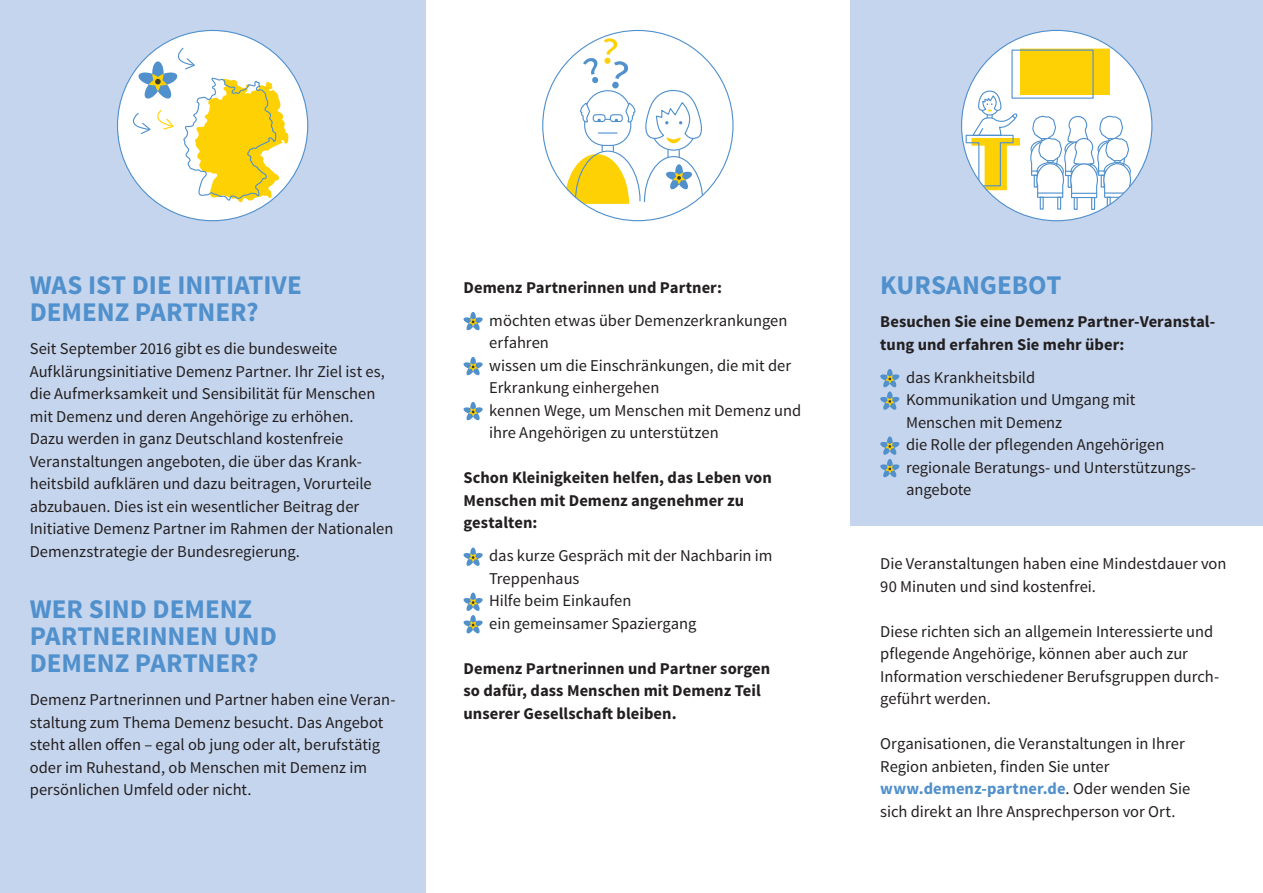
<style>
.page{position:relative;width:1263px;height:893px;background:#fff}
.page>*{position:absolute;margin:0;border:0;box-sizing:border-box;transform-origin:0 0}
.t1{font:700 27px/27px "Source Sans Pro";color:#5090cc}
.t2{font:16.5px/22.5px "Source Sans Pro";color:#231f20}
.t3{font:700 16.5px/22.5px "Source Sans Pro";letter-spacing:.005em;color:#231f20}
.s1{font-weight:700;color:#5090cc}
</style>
<div class="page">
<div style="left:0;top:0;width:425px;height:893px;background:#c5d5ed"></div>
<div style="left:850px;top:0;width:413px;height:525px;background:#c5d5ed"></div>
<svg style="left:880px;top:369px;width:20px;height:41px"></svg>
<svg style="left:880px;top:436px;width:20px;height:42px"></svg>
<svg style="left:463px;top:312px;width:20px;height:19px"></svg>
<svg style="left:463px;top:357px;width:20px;height:19px"></svg>
<svg style="left:463px;top:402px;width:20px;height:19px"></svg>
<svg style="left:463px;top:548px;width:20px;height:18px"></svg>
<svg style="left:463px;top:593px;width:20px;height:41px"></svg>
<svg style="left:564px;top:38px;width:140px;height:166px"></svg>
<div style="left:117px;top:30px;width:191px;height:191px;background:#fff;border-radius:50%"></div>
<svg style="left:126px;top:47px;width:162px;height:174px"></svg>
<div style="left:961px;top:30px;width:191px;height:191px;background:#fff;border-radius:50%"></div>
<div style="left:1020px;top:49px;width:90px;height:45px;background:#fed105"></div>
<div style="left:1011px;top:50px;width:82px;height:49px;border:1px solid #5090cc"></div>
<div style="left:1040px;top:197px;width:4px;height:13px;border:1px solid #5090cc"></div>
<div style="left:1057px;top:197px;width:4px;height:13px;border:1px solid #5090cc"></div>
<div style="left:1107px;top:197px;width:4px;height:13px;border:1px solid #5090cc"></div>
<div style="left:1074px;top:197px;width:4px;height:13px;border:1px solid #5090cc"></div>
<div style="left:1091px;top:197px;width:4px;height:13px;border:1px solid #5090cc"></div>
<svg style="left:1030px;top:115px;width:102px;height:84px"></svg>
<svg style="left:965px;top:90px;width:55px;height:100px"></svg>
<h1 class="t1" style="left:30px;top:273px;width:274px">WAS IST DIE INITIATIVE<br>DEMENZ PARTNER?</h1>
<p class="t2" style="left:30px;top:338px;width:365px">Seit September 2016 gibt es die bundesweite Aufklärungsinitiative Demenz Partner. Ihr Ziel ist es, die Aufmerksamkeit und Sensibilität für Menschen mit Demenz und deren Angehörige zu erhöhen.<br>Dazu werden in ganz Deutschland kostenfreie Veranstaltungen angeboten, die über das Krank&shy;heitsbild aufklären und dazu beitragen, Vorurteile abzubauen. Dies ist ein wesentlicher Beitrag der Initiative Demenz Partner im Rahmen der Nationalen Demenzstrategie der Bundesregierung.</p>
<h1 class="t1" style="left:30px;top:597px;width:249px">WER SIND DEMENZ<br>PARTNERINNEN UND<br>DEMENZ PARTNER?</h1>
<p class="t2" style="left:30px;top:689px;width:367px">Demenz Partnerinnen und Partner haben eine Veran&shy;staltung zum Thema Demenz besucht. Das Angebot steht allen offen – egal ob jung oder alt, berufstätig oder im Ruhestand, ob Menschen mit Demenz im persönlichen Umfeld oder nicht.</p>
<p class="t3" style="left:463px;top:277px;width:260px">Demenz Partnerinnen und Partner:</p>
<p class="t2" style="left:489px;top:309px;width:313px">möchten etwas über Demenzerkrankungen erfahren<br>wissen um die Einschränkungen, die mit der<br>Erkrankung einhergehen<br>kennen Wege, um Menschen mit Demenz und ihre Angehörigen zu unterstützen</p>
<p class="t3" style="left:463px;top:467px;width:310px">Schon Kleinigkeiten helfen, das Leben von<br>Menschen mit Demenz angenehmer zu gestalten:</p>
<p class="t2" style="left:489px;top:545px;width:285px">das kurze Gespräch mit der Nachbarin im<br>Treppenhaus<br>Hilfe beim Einkaufen<br>ein gemeinsamer Spaziergang</p>
<p class="t3" style="left:463px;top:658px;width:308px">Demenz Partnerinnen und Partner sorgen so dafür, dass Menschen mit Demenz Teil unserer Gesellschaft bleiben.</p>
<h1 class="t1" style="left:880px;top:273px;width:183px">KURSANGEBOT</h1>
<p class="t3" style="left:880px;top:311px;width:336px">Besuchen Sie eine Demenz Partner-Veranstal&shy;tung und erfahren Sie mehr über:</p>
<p class="t2" style="left:906px;top:366px;width:290px">das Krankheitsbild<br>Kommunikation und Umgang mit<br>Menschen mit Demenz<br>die Rolle der pflegenden Angehörigen regionale Beratungs- und Unterstützungs&shy;angebote</p>
<p class="t2" style="left:880px;top:553px;width:348px">Die Veranstaltungen haben eine Mindestdauer von<br>90 Minuten und sind kostenfrei.</p>
<p class="t2" style="left:880px;top:620px;width:340px">Diese richten sich an allgemein Interessierte und pflegende Angehörige, können aber auch zur Information verschiedener Berufsgruppen durch&shy;geführt werden.</p>
<p class="t2" style="left:880px;top:733px;width:311px">Organisationen, die Veranstaltungen in Ihrer Region anbieten, finden Sie unter <span class="s1">www.demenz-partner.de</span>. Oder wenden Sie sich direkt an Ihre Ansprechperson vor Ort.</p>
</div>
